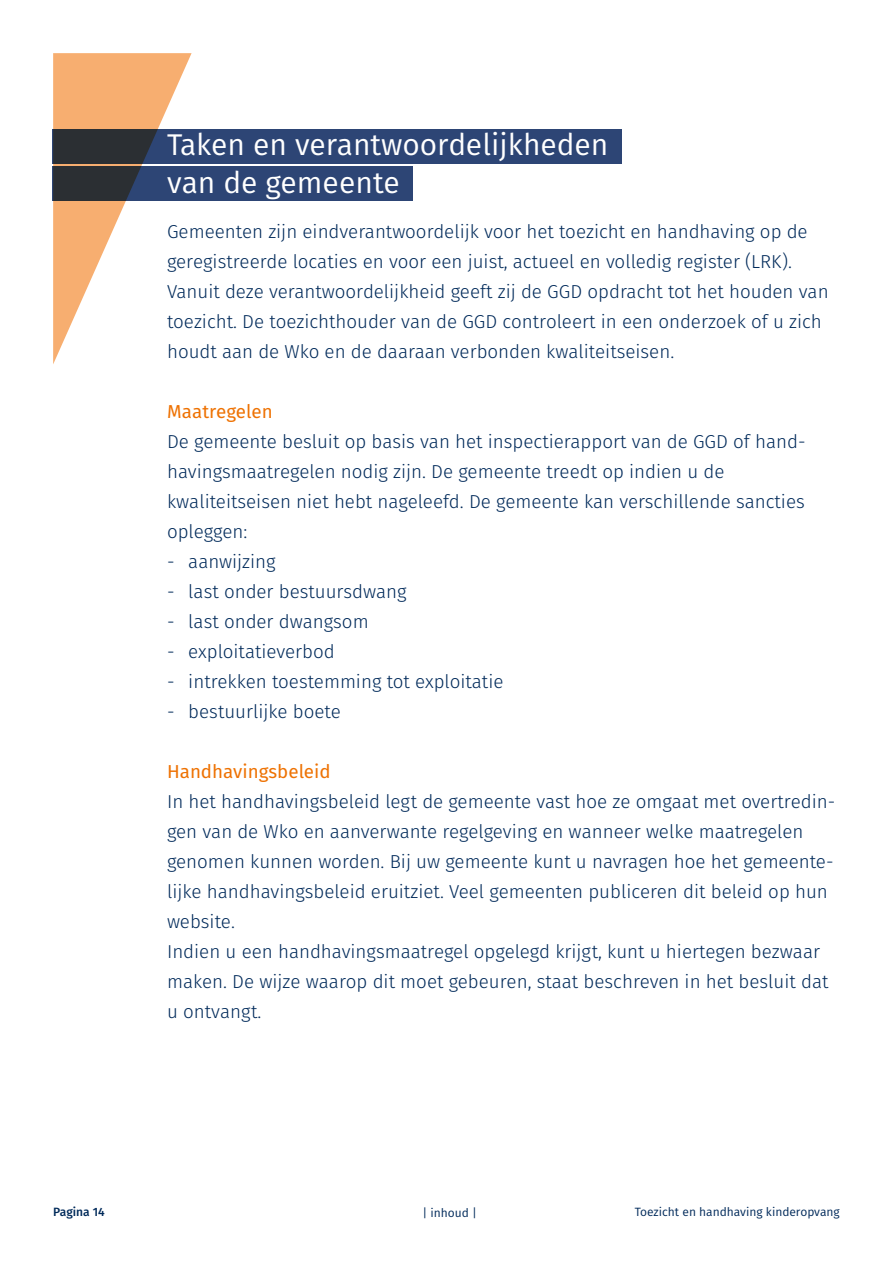
<style>
.page{position:relative;width:893px;height:1263px;background:#fff}
.page>*{position:absolute;margin:0;border:0;box-sizing:border-box;transform-origin:0 0}
.t1{font:30px/37.5px "Fira Sans";color:#fff}
.t2{font:300 18.75px/30px "Fira Sans";color:#002a5a}
.t3{font:18.75px "Fira Sans";color:#ee7203}
.t4{font:12px "Fira Sans";color:#002a5a}
.t5{font:500 12px "Fira Sans";color:#002a5a}
</style>
<div class="page">
<div style="left:52px;top:129px;width:569px;height:35px;background:#2d4575"></div>
<div style="left:52px;top:167px;width:361px;height:34px;background:#2d4575"></div>
<svg style="left:53px;top:53px;width:139px;height:311px"></svg>
<h1 class="t1" style="left:167px;top:126px;width:443px">Taken en verantwoordelijkheden van de gemeente</h1>
<p class="t2" style="left:167px;top:216px;width:663px">Gemeenten zijn eindverantwoordelijk voor het toezicht en handhaving op de geregistreerde locaties en voor een juist, actueel en volledig register (LRK).<br>Vanuit deze verantwoordelijkheid geeft zij de GGD opdracht tot het houden van toezicht. De toezichthouder van de GGD controleert in een onderzoek of u zich houdt aan de Wko en de daaraan verbonden kwaliteitseisen.</p>
<p class="t3" style="left:167px;top:398px;width:107px">Maatregelen</p>
<p class="t2" style="left:167px;top:426px;width:639px">De gemeente besluit op basis van het inspectierapport van de GGD of hand&shy;havingsmaatregelen nodig zijn. De gemeente treedt op indien u de kwaliteitseisen niet hebt nageleefd. De gemeente kan verschillende sancties opleggen:</p>
<p class="t2" style="left:167px;top:546px;width:110px">- aanwijzing</p>
<p class="t2" style="left:167px;top:576px;width:241px">- last onder bestuursdwang</p>
<p class="t2" style="left:167px;top:606px;width:203px">- last onder dwangsom</p>
<p class="t2" style="left:167px;top:636px;width:169px">- exploitatieverbod</p>
<p class="t2" style="left:167px;top:666px;width:338px">- intrekken toestemming tot exploitatie</p>
<p class="t2" style="left:167px;top:696px;width:175px">- bestuurlijke boete</p>
<p class="t3" style="left:167px;top:758px;width:165px">Handhavingsbeleid</p>
<p class="t2" style="left:167px;top:786px;width:670px">In het handhavingsbeleid legt de gemeente vast hoe ze omgaat met overtredin&shy;gen van de Wko en aanverwante regelgeving en wanneer welke maatregelen genomen kunnen worden. Bij uw gemeente kunt u navragen hoe het gemeente&shy;lijke handhavingsbeleid eruitziet. Veel gemeenten publiceren dit beleid op hun website.<br>Indien u een handhavingsmaatregel opgelegd krijgt, kunt u hiertegen bezwaar maken. De wijze waarop dit moet gebeuren, staat beschreven in het besluit dat u ontvangt.</p>
<p class="t5" style="left:53px;top:1203px;width:53px">Pagina 14</p>
<p class="t4" style="left:635px;top:1203px;width:206px">Toezicht en handhaving kinderopvang</p>
<p class="t4" style="left:422px;top:1204px;width:56px">| inhoud |</p>
</div>
